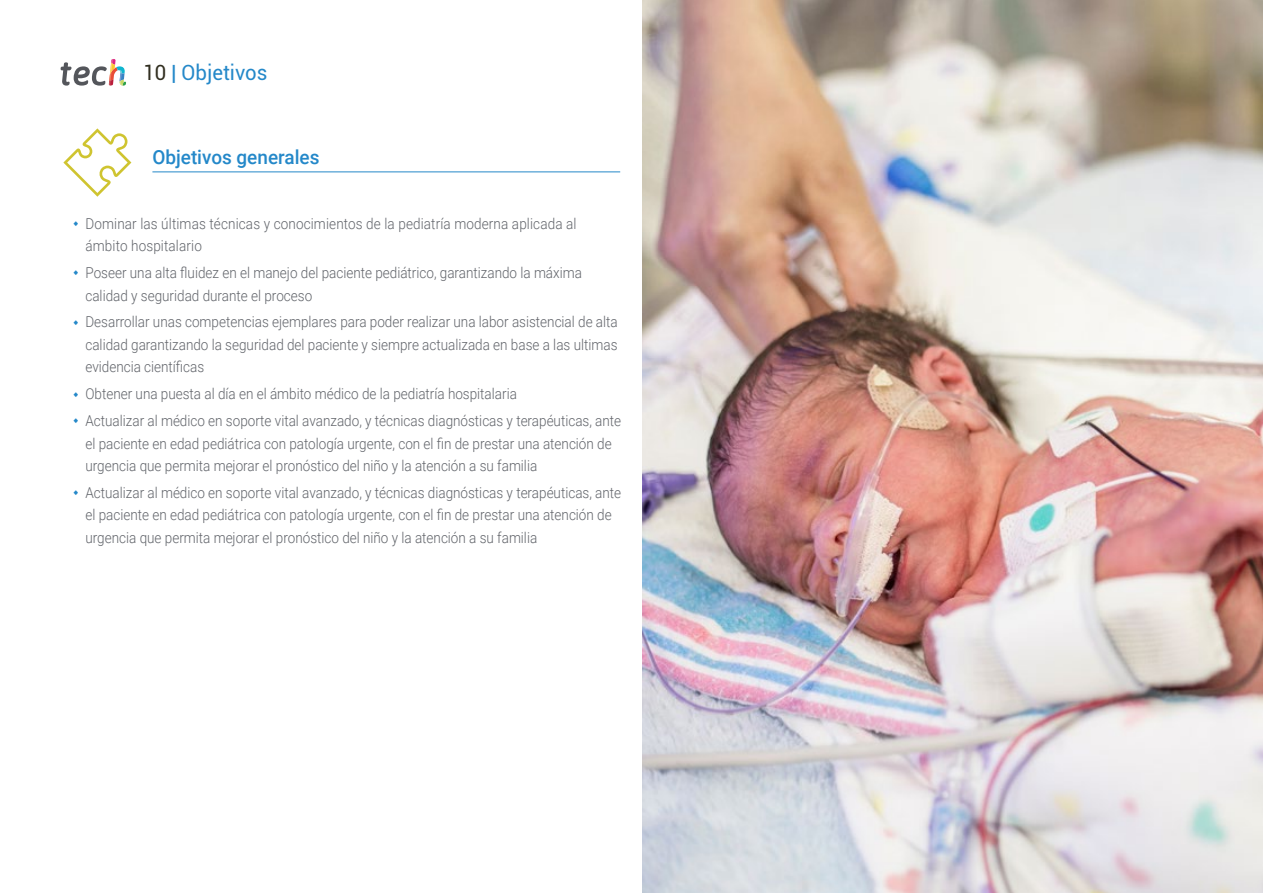
<style>
.page{position:relative;width:1263px;height:893px;background:#fff}
.page>*{position:absolute;margin:0;border:0;box-sizing:border-box;transform-origin:0 0}
.t1{font:21px "Roboto";color:#2488c9}
.t2{font:500 19.5px "Roboto";color:#2488c9}
.t3{font:300 15px/22.5px "Roboto";color:#61646a;scale:.9 1}
.s1{color:#312e20}
</style>
<div class="page">
<img style="left:642px;top:0;width:621px;height:893px">
<hr style="left:152px;top:172px;width:468px;height:1px;background:#2488c9">
<svg style="left:63px;top:128px;width:68px;height:69px"></svg>
<svg style="left:61px;top:59px;width:65px;height:27px"></svg>
<h1 class="t1" style="left:144px;top:57px;width:125px"><span class="s1">10</span> | Objetivos</h1>
<h2 class="t2" style="left:152px;top:143px;width:169px">Objetivos generales</h2>
<p class="t3" style="left:85px;top:212px;width:547px">Dominar las últimas técnicas y conocimientos de la pediatría moderna aplicada al ámbito hospitalario</p>
<p class="t3" style="left:85px;top:261px;width:553px">Poseer una alta fluidez en el manejo del paciente pediátrico, garantizando la máxima calidad y seguridad durante el proceso</p>
<p class="t3" style="left:85px;top:310px;width:593px;text-align:justify">Desarrollar unas competencias ejemplares para poder realizar una labor asistencial de alta calidad garantizando la seguridad del paciente y siempre actualizada en base a las ultimas evidencia científicas</p>
<p class="t3" style="left:85px;top:380px;width:597px;line-height:26.7px">Obtener una puesta al día en el ámbito médico de la pediatría hospitalaria<br>Actualizar al médico en soporte vital avanzado, y técnicas diagnósticas y terapéuticas, ante</p>
<p class="t3" style="left:85px;top:431px;width:586px">el paciente en edad pediátrica con patología urgente, con el fin de prestar una atención de urgencia que permita mejorar el pronóstico del niño y la atención a su familia</p>
<p class="t3" style="left:85px;top:481px;width:597px">Actualizar al médico en soporte vital avanzado, y técnicas diagnósticas y terapéuticas, ante el paciente en edad pediátrica con patología urgente, con el fin de prestar una atención de urgencia que permita mejorar el pronóstico del niño y la atención a su familia</p>
</div>
